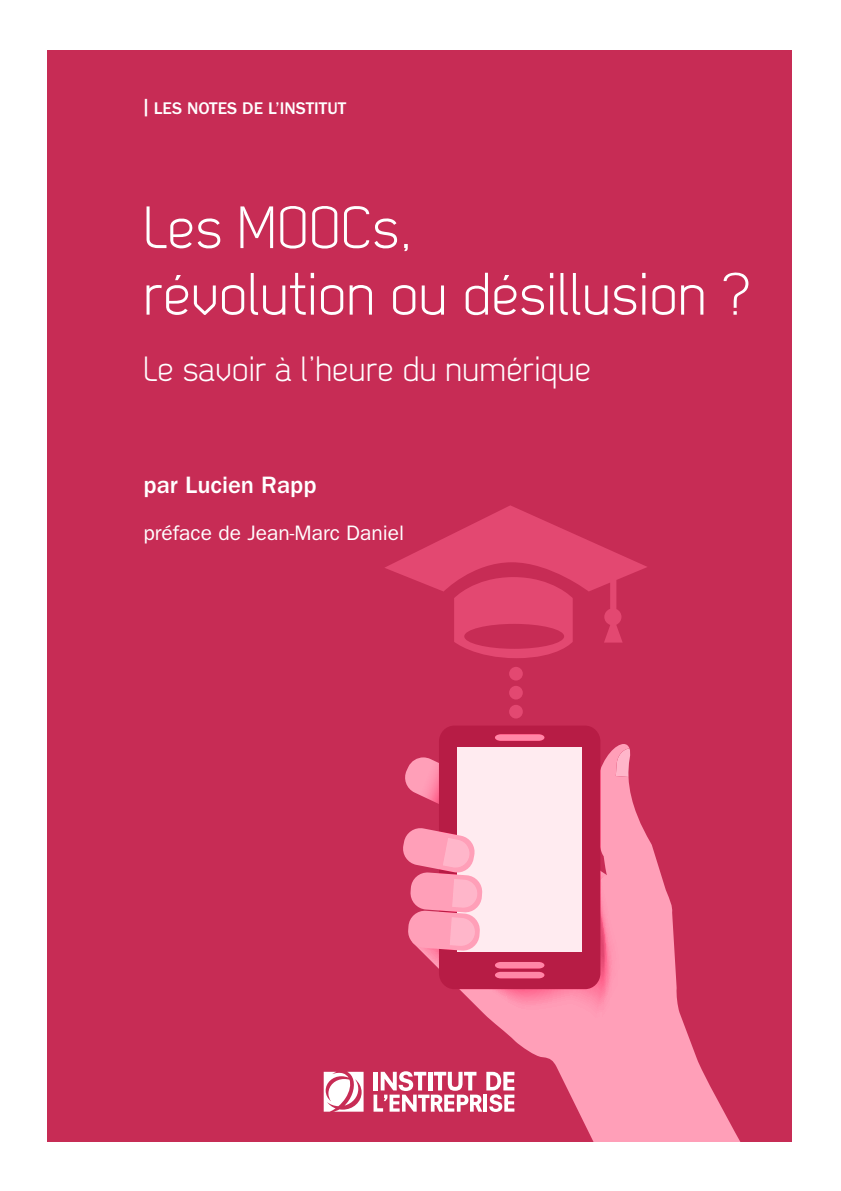
<style>
.page{position:relative;width:841px;height:1191px;background:#fff}
.page>*{position:absolute;margin:0;border:0;box-sizing:border-box;transform-origin:0 0}
.t1{font:59.5px/66.5px "Dekar";letter-spacing:.01em;color:#fff}
.t2{font:35px "Dekar";letter-spacing:.01em;color:#fff}
.t3{font:500 24.5px "ITC Franklin Gothic Std";color:#fff}
.t4{font:21px "ITC Franklin Gothic Std";color:#fff}
.t5{font:500 17.5px "ITC Franklin Gothic Std";color:#fff}
.s1{font-weight:600}
</style>
<div class="page">
<div style="left:47px;top:50px;width:744px;height:1091px;background:#c72c55"></div>
<svg style="left:421px;top:744px;width:319px;height:397px"></svg>
<svg style="left:405px;top:757px;width:34px;height:55px"></svg>
<div style="left:439px;top:725px;width:161px;height:264px;background:#b71c45;border-radius:16px"></div>
<svg style="left:495px;top:962px;width:49px;height:16px"></svg>
<svg style="left:495px;top:734px;width:49px;height:7px"></svg>
<div style="left:457px;top:747px;width:124px;height:205px;background:#ffebf0"></div>
<svg style="left:403px;top:826px;width:79px;height:125px"></svg>
<div style="left:509px;top:667px;width:13px;height:13px;background:#e34871;border-radius:50%"></div>
<div style="left:509px;top:686px;width:13px;height:13px;background:#e34871;border-radius:50%"></div>
<div style="left:509px;top:705px;width:13px;height:13px;background:#e34871;border-radius:50%"></div>
<svg style="left:385px;top:505px;width:262px;height:153px"></svg>
<svg style="left:373px;top:1071px;width:141px;height:41px"></svg>
<svg style="left:323px;top:1071px;width:40px;height:40px"></svg>
<p class="t5" style="left:143px;top:98px;width:204px"><span class="s1">|</span> LES NOTES DE L’INSTITUT</p>
<p class="t1" style="left:143px;top:196px;width:608px">Les MOOCs,<br>révolution ou désillusion ?</p>
<p class="t2" style="left:143px;top:352px;width:449px">Le savoir à l’heure du numérique</p>
<p class="t3" style="left:143px;top:471px;width:174px">par Lucien Rapp</p>
<p class="t4" style="left:143px;top:521px;width:262px">préface de Jean-Marc Daniel</p>
</div>
